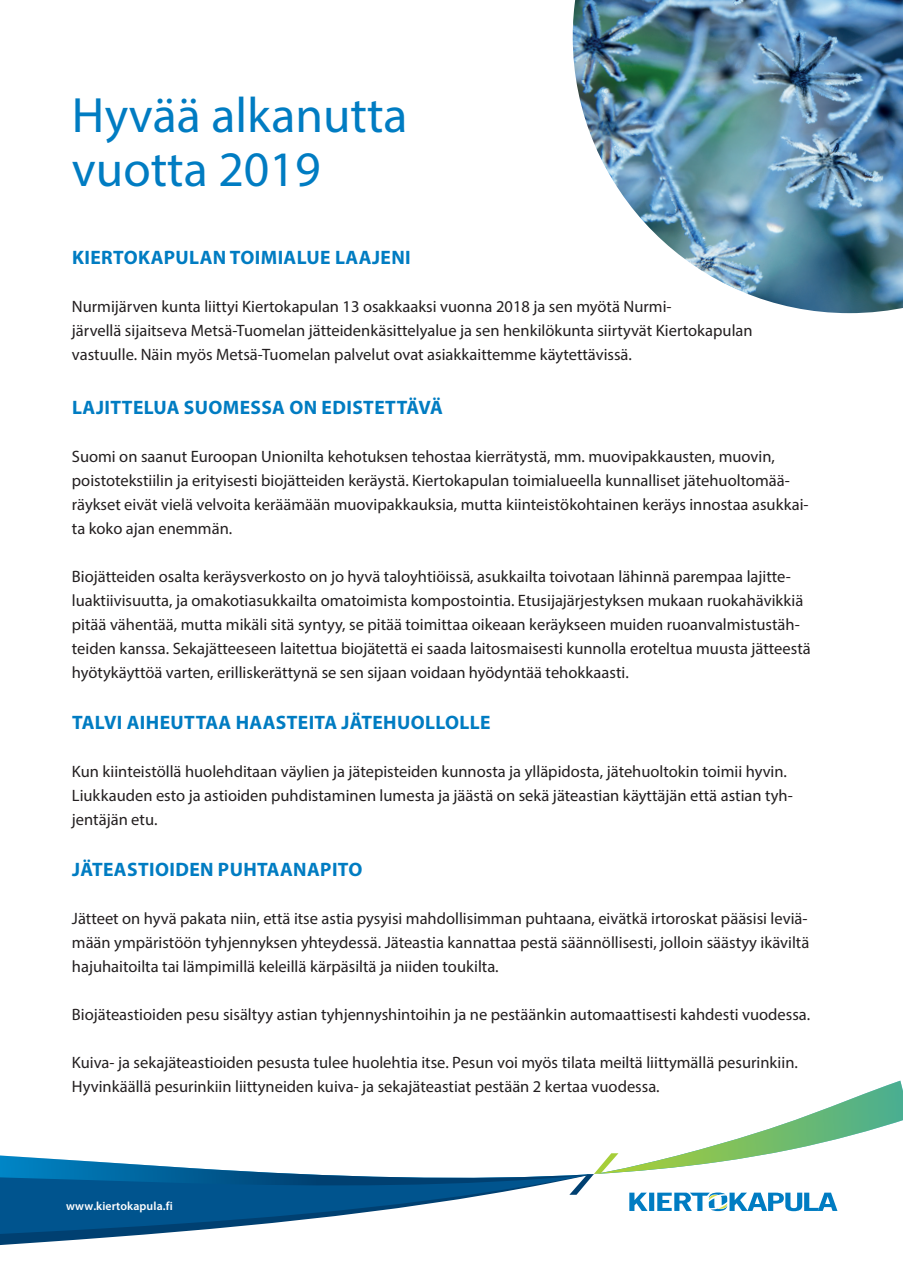
<style>
.page{position:relative;width:903px;height:1274px;background:#fff}
.page>*{position:absolute;margin:0;border:0;box-sizing:border-box;transform-origin:0 0}
.t1{font:49.8px/54px "Myriad Pro";color:#007cc2}
.t2{font:700 19.5px "Myriad Pro";letter-spacing:.02em;color:#007cc2}
.t3{font:16.5px/24px "Myriad Pro";color:#231f20}
.t4{font:600 11.85px "Myriad Pro";letter-spacing:.01em;color:#fff}
</style>
<div class="page">
<svg style="left:0;top:1160px;width:569px;height:85px"></svg>
<svg style="left:569px;top:1081px;width:334px;height:131px"></svg>
<img style="left:573px;top:0;width:330px;height:313px">
<svg style="left:896px;top:0;width:7px;height:7px"></svg>
<h1 class="t1" style="left:72px;top:87px;width:337px">Hyvää alkanutta vuotta 2019</h1>
<p class="t2" style="left:72px;top:244px;width:340px">KIERTOKAPULAN TOIMIALUE LAAJENI</p>
<p class="t3" style="left:72px;top:294px;width:682px">Nurmijärven kunta liittyi Kiertokapulan 13 osakkaaksi vuonna 2018 ja sen myötä Nurmi-<br>järvellä sijaitseva Metsä-Tuomelan jätteidenkäsittelyalue ja sen henkilökunta siirtyvät Kiertokapulan vastuulle. Näin myös Metsä-Tuomelan palvelut ovat asiakkaittemme käytettävissä.</p>
<p class="t2" style="left:72px;top:394px;width:372px">LAJITTELUA SUOMESSA ON EDISTETTÄVÄ</p>
<p class="t3" style="left:72px;top:444px;width:738px">Suomi on saanut Euroopan Unionilta kehotuksen tehostaa kierrätystä, mm. muovipakkausten, muovin, poistotekstiilin ja erityisesti biojätteiden keräystä. Kiertokapulan toimialueella kunnalliset jätehuoltomää&shy;räykset eivät vielä velvoita keräämään muovipakkauksia, mutta kiinteistökohtainen keräys innostaa asukkai&shy;ta koko ajan enemmän.</p>
<p class="t3" style="left:72px;top:564px;width:740px">Biojätteiden osalta keräysverkosto on jo hyvä taloyhtiöissä, asukkailta toivotaan lähinnä parempaa lajitte&shy;luaktiivisuutta, ja omakotiasukkailta omatoimista kompostointia. Etusijajärjestyksen mukaan ruokahävikkiä pitää vähentää, mutta mikäli sitä syntyy, se pitää toimittaa oikeaan keräykseen muiden ruoanvalmistustäh&shy;teiden kanssa. Sekajätteeseen laitettua biojätettä ei saada laitosmaisesti kunnolla eroteltua muusta jätteestä hyötykäyttöä varten, erilliskerättynä se sen sijaan voidaan hyödyntää tehokkaasti.</p>
<p class="t2" style="left:72px;top:709px;width:420px">TALVI AIHEUTTAA HAASTEITA JÄTEHUOLLOLLE</p>
<p class="t3" style="left:72px;top:759px;width:722px">Kun kiinteistöllä huolehditaan väylien ja jätepisteiden kunnosta ja ylläpidosta, jätehuoltokin toimii hyvin.<br>Liukkauden esto ja astioiden puhdistaminen lumesta ja jäästä on sekä jäteastian käyttäjän että astian tyh&shy;jentäjän etu.</p>
<p class="t2" style="left:72px;top:856px;width:292px">JÄTEASTIOIDEN PUHTAANAPITO</p>
<p class="t3" style="left:72px;top:906px;width:739px;text-align:justify">Jätteet on hyvä pakata niin, että itse astia pysyisi mahdollisimman puhtaana, eivätkä irtoroskat pääsisi leviä&shy;mään ympäristöön tyhjennyksen yhteydessä. Jäteastia kannattaa pestä säännöllisesti, jolloin säästyy ikäviltä hajuhaitoilta tai lämpimillä keleillä kärpäsiltä ja niiden toukilta.</p>
<p class="t3" style="left:72px;top:1002px;width:740px">Biojäteastioiden pesu sisältyy astian tyhjennyshintoihin ja ne pestäänkin automaattisesti kahdesti vuodessa.</p>
<p class="t3" style="left:72px;top:1050px;width:727px">Kuiva- ja sekajäteastioiden pesusta tulee huolehtia itse. Pesun voi myös tilata meiltä liittymällä pesurinkiin.<br>Hyvinkäällä pesurinkiin liittyneiden kuiva- ja sekajäteastiat pestään 2 kertaa vuodessa.</p>
<p class="t4" style="left:66px;top:1198px;width:108px">www.kiertokapula.fi</p>
</div>
